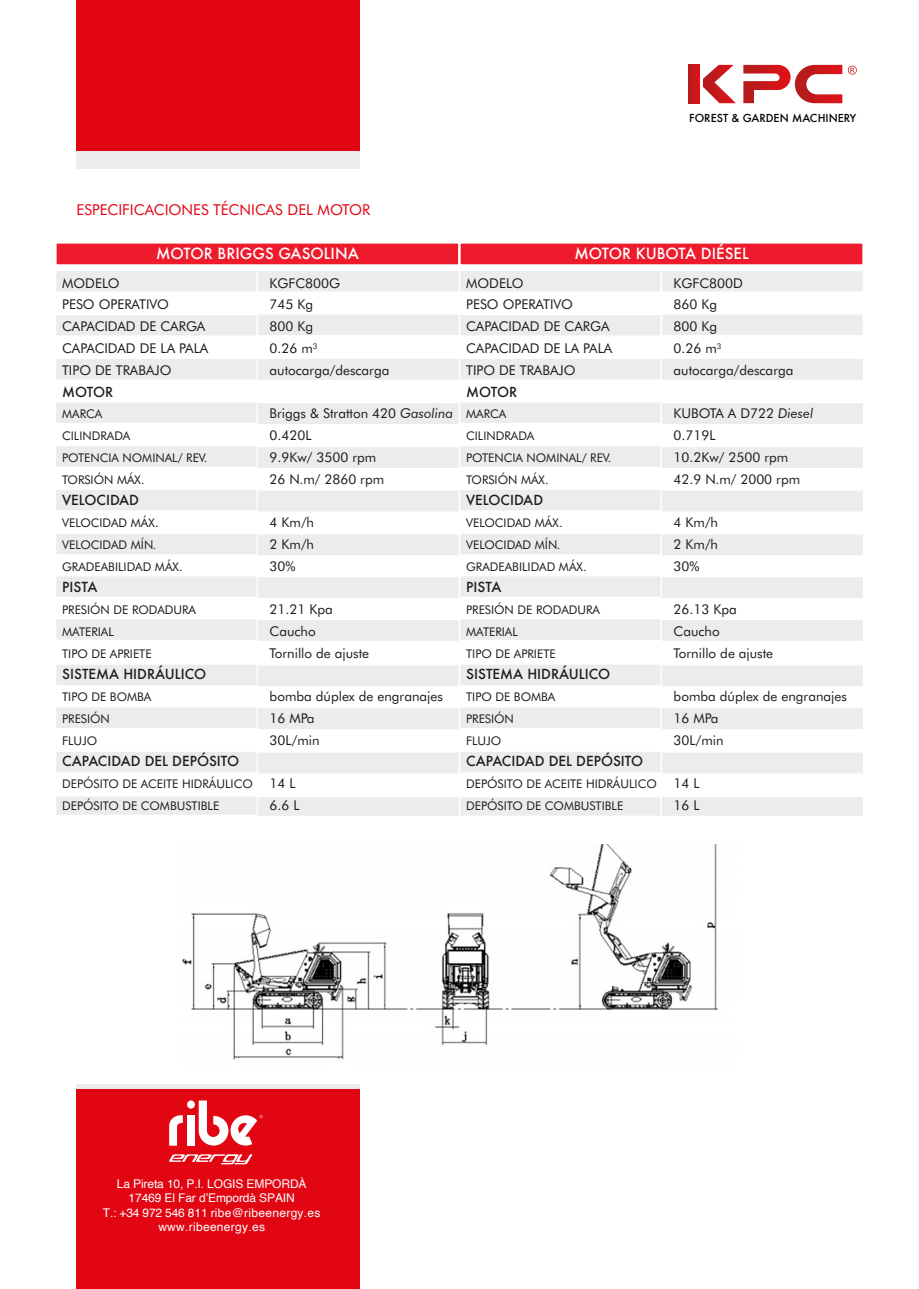
<style>
.page{position:relative;width:919px;height:1289px;background:#fff}
.page>*{position:absolute;margin:0;border:0;box-sizing:border-box;transform-origin:0 0}
.t1{font:500 15px "Futura";color:#fff}
.t2{font:15px "Futura BT";color:#e20613}
.t3{font:13.5px/21.8px "Futura BT";color:#1d1d1b}
.t4{font:500 13.5px "Futura";color:#1d1d1b}
.t5{font:12px/21.8px "Futura BT";color:#1d1d1b}
.t6{font:12px/14.4px "Helvetica";letter-spacing:-.01em;color:#fff;text-align:center}
.t7{font:500 10.65px "Futura";color:#000}
.s1{font-style:italic}
</style>
<div class="page">
<img style="left:182px;top:844px;width:536px;height:216px">
<svg style="left:688px;top:65px;width:11px;height:38px"></svg>
<svg style="left:703px;top:65px;width:32px;height:38px"></svg>
<svg style="left:743px;top:65px;width:113px;height:38px"></svg>
<div style="left:55px;top:269px;width:203px;height:24px;background:#ececec;border:2px solid #fff"></div>
<div style="left:55px;top:313px;width:203px;height:24px;background:#ececec;border:2px solid #fff"></div>
<div style="left:55px;top:357px;width:203px;height:24px;background:#ececec;border:2px solid #fff"></div>
<div style="left:55px;top:401px;width:203px;height:23px;background:#ececec;border:2px solid #fff"></div>
<div style="left:257px;top:402px;width:203px;height:23px;background:#ececec;border:1px solid #fff"></div>
<div style="left:55px;top:445px;width:203px;height:23px;background:#ececec;border:2px solid #fff"></div>
<div style="left:257px;top:446px;width:203px;height:23px;background:#ececec;border:1px solid #fff"></div>
<div style="left:55px;top:488px;width:203px;height:24px;background:#ececec;border:2px solid #fff"></div>
<div style="left:257px;top:489px;width:203px;height:23px;background:#ececec;border:1px solid #fff"></div>
<div style="left:55px;top:532px;width:203px;height:23px;background:#ececec;border:2px solid #fff"></div>
<div style="left:257px;top:533px;width:203px;height:23px;background:#ececec;border:1px solid #fff"></div>
<div style="left:55px;top:575px;width:203px;height:23px;background:#ececec;border:2px solid #fff"></div>
<div style="left:257px;top:576px;width:203px;height:23px;background:#ececec;border:1px solid #fff"></div>
<div style="left:55px;top:617px;width:203px;height:24px;background:#ececec;border:2px solid #fff"></div>
<div style="left:257px;top:619px;width:203px;height:23px;background:#ececec;border:1px solid #fff"></div>
<div style="left:55px;top:663px;width:203px;height:23px;background:#ececec;border:2px solid #fff"></div>
<div style="left:257px;top:664px;width:203px;height:23px;background:#ececec;border:1px solid #fff"></div>
<div style="left:55px;top:706px;width:203px;height:23px;background:#ececec;border:2px solid #fff"></div>
<div style="left:257px;top:707px;width:203px;height:23px;background:#ececec;border:1px solid #fff"></div>
<div style="left:256px;top:269px;width:204px;height:24px;background:#ececec;border:2px solid #fff"></div>
<div style="left:256px;top:313px;width:204px;height:23px;background:#ececec;border:2px solid #fff"></div>
<div style="left:257px;top:358px;width:203px;height:23px;background:#ececec;border:1px solid #fff"></div>
<div style="left:54px;top:241px;width:406px;height:25px;background:#ee1b2c;border:2px solid #fff"></div>
<div style="left:458px;top:269px;width:204px;height:24px;background:#ececec;border:2px solid #fff"></div>
<div style="left:458px;top:313px;width:204px;height:24px;background:#ececec;border:2px solid #fff"></div>
<div style="left:458px;top:357px;width:204px;height:24px;background:#ececec;border:2px solid #fff"></div>
<div style="left:458px;top:401px;width:204px;height:23px;background:#ececec;border:2px solid #fff"></div>
<div style="left:660px;top:402px;width:204px;height:23px;background:#ececec;border:1px solid #fff"></div>
<div style="left:458px;top:445px;width:204px;height:23px;background:#ececec;border:2px solid #fff"></div>
<div style="left:660px;top:446px;width:204px;height:23px;background:#ececec;border:1px solid #fff"></div>
<div style="left:458px;top:488px;width:204px;height:24px;background:#ececec;border:2px solid #fff"></div>
<div style="left:660px;top:489px;width:204px;height:23px;background:#ececec;border:1px solid #fff"></div>
<div style="left:458px;top:532px;width:204px;height:23px;background:#ececec;border:2px solid #fff"></div>
<div style="left:660px;top:533px;width:204px;height:23px;background:#ececec;border:1px solid #fff"></div>
<div style="left:458px;top:575px;width:204px;height:23px;background:#ececec;border:2px solid #fff"></div>
<div style="left:660px;top:576px;width:204px;height:23px;background:#ececec;border:1px solid #fff"></div>
<div style="left:458px;top:617px;width:204px;height:24px;background:#ececec;border:2px solid #fff"></div>
<div style="left:660px;top:619px;width:204px;height:23px;background:#ececec;border:1px solid #fff"></div>
<div style="left:458px;top:663px;width:204px;height:23px;background:#ececec;border:2px solid #fff"></div>
<div style="left:660px;top:664px;width:204px;height:23px;background:#ececec;border:1px solid #fff"></div>
<div style="left:458px;top:706px;width:204px;height:23px;background:#ececec;border:2px solid #fff"></div>
<div style="left:660px;top:707px;width:204px;height:23px;background:#ececec;border:1px solid #fff"></div>
<div style="left:55px;top:750px;width:203px;height:23px;background:#ececec;border:2px solid #fff"></div>
<div style="left:257px;top:751px;width:203px;height:23px;background:#ececec;border:1px solid #fff"></div>
<div style="left:55px;top:795px;width:203px;height:21px;background:#ececec;border:1px solid #fff"></div>
<div style="left:257px;top:796px;width:203px;height:20px;background:#ececec;border:1px solid #fff"></div>
<div style="left:458px;top:796px;width:204px;height:21px;background:#ececec;border:1px solid #fff"></div>
<div style="left:660px;top:796px;width:203px;height:20px;background:#ececec;border:1px solid #fff"></div>
<div style="left:458px;top:750px;width:204px;height:23px;background:#ececec;border:2px solid #fff"></div>
<div style="left:660px;top:751px;width:204px;height:23px;background:#ececec;border:1px solid #fff"></div>
<div style="left:660px;top:269px;width:204px;height:24px;background:#ececec;border:2px solid #fff"></div>
<div style="left:660px;top:313px;width:204px;height:23px;background:#ececec;border:2px solid #fff"></div>
<div style="left:660px;top:358px;width:204px;height:23px;background:#ececec;border:1px solid #fff"></div>
<div style="left:458px;top:241px;width:406px;height:25px;background:#ee1b2c;border:2px solid #fff"></div>
<div style="left:77px;top:151px;width:283px;height:17px;background:#ececec"></div>
<div style="left:77px;top:0;width:283px;height:151px;background:#e20613"></div>
<div style="left:77px;top:1088px;width:283px;height:200px;background:#e20613"></div>
<hr style="left:77px;top:1084px;width:283px;height:4px;background:#ececec">
<svg style="left:169px;top:1154px;width:83px;height:10px"></svg>
<svg style="left:169px;top:1115px;width:14px;height:30px"></svg>
<div style="left:187px;top:1115px;width:8px;height:30px;background:#fff"></div>
<div style="left:187px;top:1100px;width:8px;height:8px;background:#fff;border-radius:50%"></div>
<svg style="left:194px;top:1100px;width:68px;height:46px"></svg>
<p class="t7" style="left:689px;top:110px;width:169px">FOREST &amp; GARDEN MACHINERY</p>
<p class="t2" style="left:77px;top:201px;width:295px">ESPECIFICACIONES TÉCNICAS DEL MOTOR</p>
<p class="t1" style="left:156px;top:243px;width:204px">MOTOR BRIGGS GASOLINA</p>
<p class="t3" style="left:62px;top:272px;width:148px">MODELO<br>PESO OPERATIVO<br>CAPACIDAD DE CARGA<br>CAPACIDAD DE LA PALA<br>TIPO DE TRABAJO</p>
<p class="t4" style="left:62px;top:382px;width:53px">MOTOR</p>
<p class="t5" style="left:62px;top:403px;width:147px">MARCA<br>CILINDRADA<br>POTENCIA NOMINAL/ REV.<br>TORSIÓN MÁX.</p>
<p class="t4" style="left:62px;top:491px;width:78px">VELOCIDAD</p>
<p class="t5" style="left:62px;top:512px;width:122px">VELOCIDAD MÁX.<br>VELOCIDAD MÍN.<br>GRADEABILIDAD MÁX.</p>
<p class="t4" style="left:62px;top:578px;width:37px">PISTA</p>
<p class="t5" style="left:62px;top:599px;width:135px">PRESIÓN DE RODADURA<br>MATERIAL<br>TIPO DE APRIETE</p>
<p class="t4" style="left:62px;top:665px;width:146px">SISTEMA HIDRÁULICO</p>
<p class="t5" style="left:62px;top:686px;width:91px">TIPO DE BOMBA<br>PRESIÓN<br>FLUJO</p>
<p class="t4" style="left:62px;top:752px;width:178px">CAPACIDAD DEL DEPÓSITO</p>
<p class="t5" style="left:62px;top:773px;width:192px">DEPÓSITO DE ACEITE HIDRÁULICO<br>DEPÓSITO DE COMBUSTIBLE</p>
<p class="t3" style="left:269px;top:272px;width:121px">KGFC800G<br>745 Kg<br>800 Kg<br>0.26 m<sup>3 </sup>autocarga/descarga</p>
<p class="t3" style="left:269px;top:402px;width:185px">Briggs &amp; Stratton 420 <span class="s1">Gasolina<br></span>0.420L<br>9.9Kw/ 3500 rpm<br>26 N.m/ 2860 rpm</p>
<p class="t3" style="left:269px;top:511px;width:46px;text-align:justify">4 Km/h 2 Km/h 30%</p>
<p class="t3" style="left:269px;top:598px;width:101px">21.21 Kpa<br>Caucho<br>Tornillo de ajuste</p>
<p class="t3" style="left:269px;top:685px;width:175px">bomba dúplex de engranajes<br>16 MPa<br>30L/min</p>
<p class="t3" style="left:269px;top:772px;width:32px">14 L<br>6.6 L</p>
<p class="t1" style="left:574px;top:243px;width:176px">MOTOR KUBOTA DIÉSEL</p>
<p class="t3" style="left:466px;top:272px;width:148px">MODELO<br>PESO OPERATIVO<br>CAPACIDAD DE CARGA<br>CAPACIDAD DE LA PALA<br>TIPO DE TRABAJO</p>
<p class="t4" style="left:466px;top:382px;width:53px">MOTOR</p>
<p class="t5" style="left:466px;top:403px;width:147px">MARCA<br>CILINDRADA<br>POTENCIA NOMINAL/ REV.<br>TORSIÓN MÁX.</p>
<p class="t4" style="left:466px;top:491px;width:78px">VELOCIDAD</p>
<p class="t5" style="left:466px;top:512px;width:122px">VELOCIDAD MÁX.<br>VELOCIDAD MÍN.<br>GRADEABILIDAD MÁX.</p>
<p class="t4" style="left:466px;top:578px;width:37px">PISTA</p>
<p class="t5" style="left:466px;top:599px;width:135px">PRESIÓN DE RODADURA<br>MATERIAL<br>TIPO DE APRIETE</p>
<p class="t4" style="left:466px;top:665px;width:146px">SISTEMA HIDRÁULICO</p>
<p class="t5" style="left:466px;top:686px;width:91px">TIPO DE BOMBA<br>PRESIÓN<br>FLUJO</p>
<p class="t4" style="left:466px;top:752px;width:178px">CAPACIDAD DEL DEPÓSITO</p>
<p class="t5" style="left:466px;top:773px;width:192px">DEPÓSITO DE ACEITE HIDRÁULICO<br>DEPÓSITO DE COMBUSTIBLE</p>
<p class="t3" style="left:673px;top:272px;width:121px">KGFC800D<br>860 Kg<br>800 Kg<br>0.26 m<sup>3 </sup>autocarga/descarga</p>
<p class="t3" style="left:673px;top:402px;width:141px">KUBOTA A D722 <span class="s1">Diesel<br></span>0.719L<br>10.2Kw/ 2500 rpm<br>42.9 N.m/ 2000 rpm</p>
<p class="t3" style="left:673px;top:511px;width:46px;text-align:justify">4 Km/h 2 Km/h 30%</p>
<p class="t3" style="left:673px;top:598px;width:101px">26.13 Kpa<br>Caucho<br>Tornillo de ajuste</p>
<p class="t3" style="left:673px;top:685px;width:175px">bomba dúplex de engranajes<br>16 MPa<br>30L/min</p>
<p class="t3" style="left:673px;top:772px;width:28px">14 L<br>16 L</p>
<p class="t6" style="left:103px;top:1176px;width:219px">La Pireta 10, P.I. LOGIS EMPORDÀ<br>17469 El Far d’Empordà SPAIN<br>T.: +34 972 546 811 ribe@ribeenergy.es www.ribeenergy.es</p>
</div>
